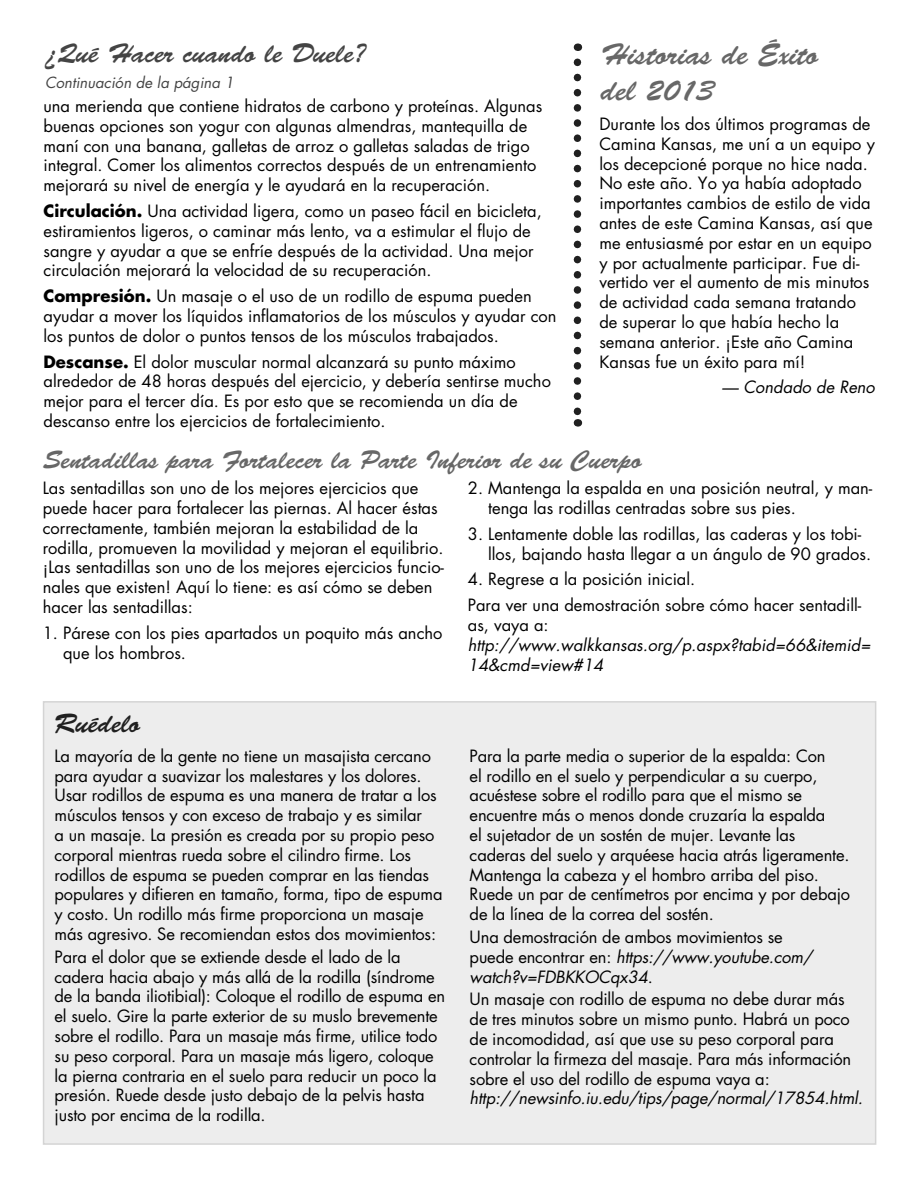
<style>
.page{position:relative;width:918px;height:1188px;background:#fff}
.page>*{position:absolute;margin:0;border:0;box-sizing:border-box;transform-origin:0 0}
.t1{font:30px/36px "Brush Script Std";color:#676767}
.t2{font:27px "Brush Script Std";color:#444}
.t3{font:27px "Brush Script Std";color:#202020}
.t4{font:25.5px "Brush Script Std";color:#676767}
.Body_Text{font:16.5px/19.8px "Futura";color:#000}
.Body_Text-2{font:italic 16.5px/19.8px "Futura";color:#000}
.Recipe_BodyTxt{font:italic 15px "Futura";color:#444}
.s1{font-weight:700}
.s2{font-style:normal}
.s3{font-style:italic}
</style>
<div class="page">
<div style="left:43px;top:701px;width:833px;height:444px;background:#ededed;border:2px solid #d4d4d4"></div>
<svg style="left:574px;top:62px;width:7px;height:365px"></svg>
<p class="t2" style="left:45px;top:38px;width:323px">¿Qué Hacer cuando le Duele?</p>
<p class="Recipe_BodyTxt" style="left:45px;top:72px;width:191px">Continuación de la página 1</p>
<p class="Body_Text" style="left:44px;top:96px;width:500px">una merienda que contiene hidratos de carbono y proteínas. Algunas buenas opciones son yogur con algunas almendras, mantequilla de maní con una banana, galletas de arroz o galletas saladas de trigo integral. Comer los alimentos correctos después de un entrenamiento mejorará su nivel de energía y le ayudará en la recuperación.</p>
<p class="Body_Text" style="left:44px;top:201px;width:500px"><span class="s1">Circulación.</span> Una actividad ligera, como un paseo fácil en bicicleta, estiramientos ligeros, o caminar más lento, va a estimular el flujo de sangre y ayudar a que se enfríe después de la actividad. Una mejor circulación mejorará la velocidad de su recuperación.</p>
<p class="Body_Text" style="left:44px;top:286px;width:515px"><span class="s1">Compresión.</span> Un masaje o el uso de un rodillo de espuma pueden ayudar a mover los líquidos inflamatorios de los músculos y ayudar con los puntos de dolor o puntos tensos de los músculos trabajados.</p>
<p class="Body_Text" style="left:44px;top:351px;width:509px"><span class="s1">Descanse.</span> El dolor muscular normal alcanzará su punto máximo alrededor de 48 horas después del ejercicio, y debería sentirse mucho mejor para el tercer día. Es por esto que se recomienda un día de descanso entre los ejercicios de fortalecimiento.</p>
<p class="t1" style="left:601px;top:37px;width:219px">Historias de Éxito del 2013</p>
<p class="Body_Text" style="left:599px;top:114px;width:277px">Durante los dos últimos programas de Camina Kansas, me uní a un equipo y los decepcioné porque no hice nada.<br>No este año. Yo ya había adoptado importantes cambios de estilo de vida antes de este Camina Kansas, así que me entusiasmé por estar en un equipo y por actualmente participar. Fue di&shy;vertido ver el aumento de mis minutos de actividad cada semana tratando de superar lo que había hecho la semana anterior. ¡Este año Camina Kansas fue un éxito para mí!</p>
<p class="Body_Text-2" style="left:722px;top:377px;width:154px">— Condado de Reno</p>
<p class="t4" style="left:43px;top:445px;width:600px">Sentadillas para Fortalecer la Parte Inferior de su Cuerpo</p>
<p class="Body_Text" style="left:43px;top:478px;width:403px">Las sentadillas son uno de los mejores ejercicios que puede hacer para fortalecer las piernas. Al hacer éstas correctamente, también mejoran la estabilidad de la rodilla, promueven la movilidad y mejoran el equilibrio. ¡Las sentadillas son uno de los mejores ejercicios funcio&shy;nales que existen! Aquí lo tiene: es así cómo se deben hacer las sentadillas:</p>
<p class="Body_Text" style="left:63px;top:623px;width:381px;text-indent:-20px">1. Párese con los pies apartados un poquito más ancho que los hombros.</p>
<p class="t3" style="left:54px;top:708px;width:88px">Ruédelo</p>
<p class="Body_Text" style="left:55px;top:746px;width:390px">La mayoría de la gente no tiene un masajista cercano para ayudar a suavizar los malestares y los dolores.<br>Usar rodillos de espuma es una manera de tratar a los músculos tensos y con exceso de trabajo y es similar<br>a un masaje. La presión es creada por su propio peso corporal mientras rueda sobre el cilindro firme. Los rodillos de espuma se pueden comprar en las tiendas populares y difieren en tamaño, forma, tipo de espuma y costo. Un rodillo más firme proporciona un masaje más agresivo. Se recomiendan estos dos movimientos:</p>
<p class="Body_Text" style="left:55px;top:947px;width:392px">Para el dolor que se extiende desde el lado de la cadera hacia abajo y más allá de la rodilla (síndrome de la banda iliotibial): Coloque el rodillo de espuma en el suelo. Gire la parte exterior de su muslo brevemente sobre el rodillo. Para un masaje más firme, utilice todo su peso corporal. Para un masaje más ligero, coloque la pierna contraria en el suelo para reducir un poco la presión. Ruede desde justo debajo de la pelvis hasta justo por encima de la rodilla.</p>
<p class="Body_Text" style="left:488px;top:478px;width:386px;text-indent:-20px">2. Mantenga la espalda en una posición neutral, y man&shy;tenga las rodillas centradas sobre sus pies.</p>
<p class="Body_Text" style="left:488px;top:524px;width:384px;text-indent:-20px">3. Lentamente doble las rodillas, las caderas y los tobi&shy;llos, bajando hasta llegar a un ángulo de 90 grados.</p>
<p class="Body_Text" style="left:468px;top:569px;width:229px">4. Regrese a la posición inicial.</p>
<p class="Body_Text-2" style="left:468px;top:595px;width:404px"><span class="s2">Para ver una demostración sobre cómo hacer sentadill&shy;as, vaya a: </span>http://www.walkkansas.org/p.aspx?tabid=66&amp;itemid= 14&amp;cmd=view#14</p>
<p class="Body_Text" style="left:470px;top:746px;width:382px">Para la parte media o superior de la espalda: Con<br>el rodillo en el suelo y perpendicular a su cuerpo, acuéstese sobre el rodillo para que el mismo se encuentre más o menos donde cruzaría la espalda<br>el sujetador de un sostén de mujer. Levante las caderas del suelo y arquéese hacia atrás ligeramente.<br>Mantenga la cabeza y el hombro arriba del piso.<br>Ruede un par de centímetros por encima y por debajo de la línea de la correa del sostén.</p>
<p class="Body_Text" style="left:470px;top:927px;width:344px">Una demostración de ambos movimientos se puede encontrar en: <span class="s3">https://www.youtube.com/ watch?v=FDBKKOCqx34</span>.</p>
<p class="Body_Text" style="left:470px;top:989px;width:395px">Un masaje con rodillo de espuma no debe durar más de tres minutos sobre un mismo punto. Habrá un poco de incomodidad, así que use su peso corporal para controlar la firmeza del masaje. Para más información sobre el uso del rodillo de espuma vaya a: <span class="s3">http://newsinfo.iu.edu/tips/page/normal/17854.html.</span></p>
</div>
